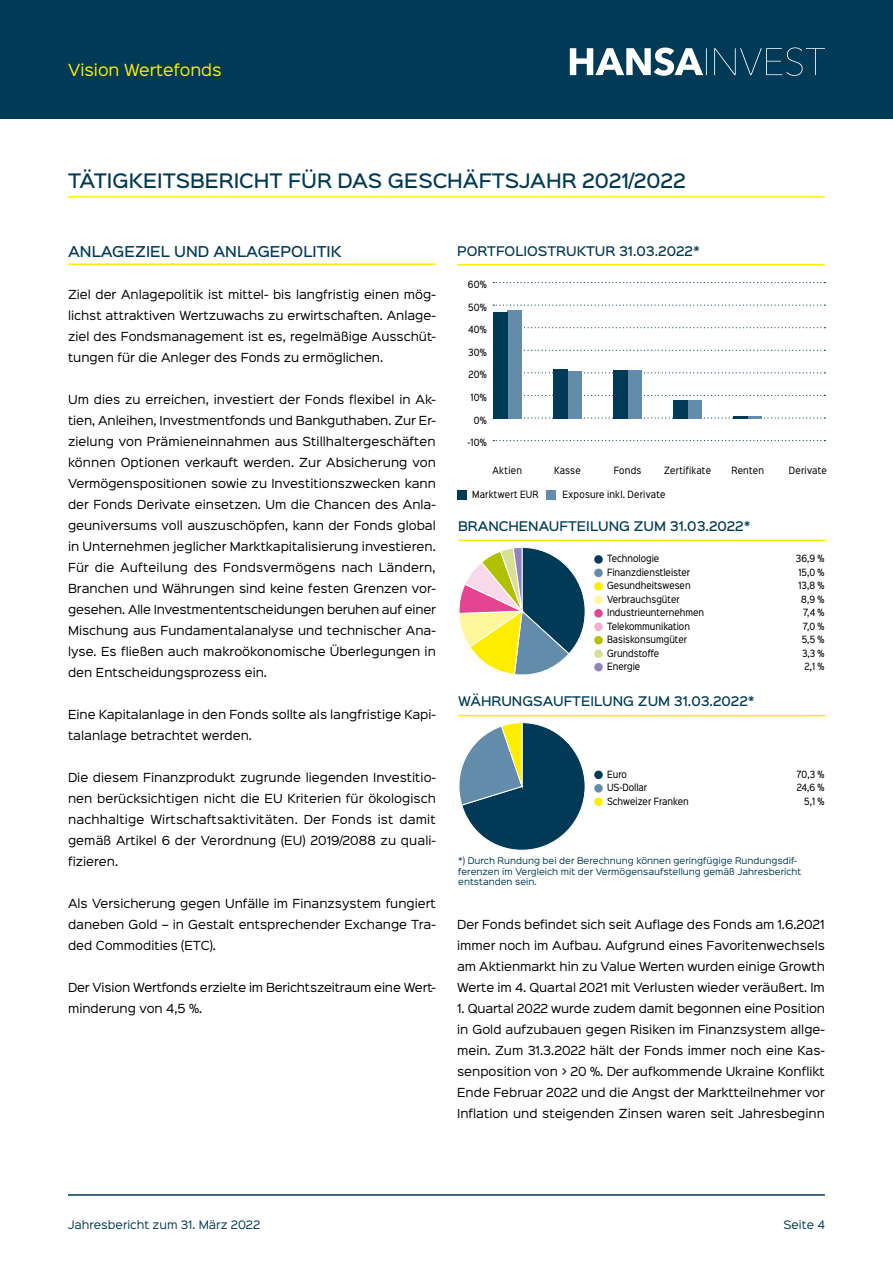
<style>
.page{position:relative;width:893px;height:1263px;background:#fff}
.page>*{position:absolute;margin:0;border:0;box-sizing:border-box;transform-origin:0 0}
.t1{font:500 18px "Sinkin Sans 500";color:#003a56}
.t2{font:15px "Sinkin Sans 400";color:#ffed00}
.t3{font:500 13.5px "Sinkin Sans 500";color:#003a56}
.t4{font:500 12px "Sinkin Sans 500";color:#003a56}
.t5{font:11.25px/21px "Sinkin Sans 400";color:#000;text-align:justify}
.t6{font:10.5px "Sinkin Sans 400";color:#003a56}
.t7{font:9px "Sinkin Sans Narrow W01 400 Rg";color:#000}
.t8{font:9px "Sinkin Sans Narrow W01 400 Rg";letter-spacing:.025em;color:#000}
.t9{font:9px "Sinkin Sans Narrow W01 400 Rg";letter-spacing:.02em;color:#000}
.t10{font:8.25px/10.5px "Sinkin Sans 400";color:#003a56}
</style>
<div class="page">
<div style="left:0;top:0;width:893px;height:119px;background:#003a56"></div>
<svg style="left:570px;top:47px;width:255px;height:29px"></svg>
<hr style="left:68px;top:1194px;width:757px;height:2px;background:#003a56">
<hr style="left:68px;top:263px;width:368px;height:2px;background:#ffed00">
<hr style="left:68px;top:196px;width:757px;height:2px;background:#ffed00">
<hr style="left:458px;top:715px;width:368px;height:1px;background:#ffed00">
<div style="left:594px;top:784px;width:9px;height:8px;background:#638caa;border-radius:50%"></div>
<svg style="left:594px;top:797px;width:9px;height:9px"></svg>
<div style="left:594px;top:771px;width:9px;height:8px;background:#003a56;border-radius:50%"></div>
<svg style="left:459px;top:722px;width:127px;height:129px"></svg>
<hr style="left:458px;top:540px;width:368px;height:1px;background:#ffed00">
<div style="left:594px;top:569px;width:9px;height:8px;background:#638caa;border-radius:50%"></div>
<div style="left:594px;top:582px;width:9px;height:9px;background:#ffed00;border-radius:50%"></div>
<div style="left:594px;top:596px;width:9px;height:8px;background:#fff59b;border-radius:50%"></div>
<div style="left:594px;top:609px;width:9px;height:8px;background:#e54492;border-radius:50%"></div>
<div style="left:594px;top:622px;width:9px;height:9px;background:#f2afcf;border-radius:50%"></div>
<div style="left:594px;top:636px;width:9px;height:8px;background:#b3c100;border-radius:50%"></div>
<div style="left:594px;top:649px;width:9px;height:9px;background:#dade96;border-radius:50%"></div>
<div style="left:594px;top:663px;width:9px;height:8px;background:#9183bc;border-radius:50%"></div>
<div style="left:594px;top:555px;width:9px;height:9px;background:#003a56;border-radius:50%"></div>
<svg style="left:459px;top:547px;width:127px;height:128px"></svg>
<svg style="left:493px;top:282px;width:332px;height:1px"></svg>
<svg style="left:521px;top:417px;width:304px;height:2px"></svg>
<svg style="left:493px;top:305px;width:332px;height:1px"></svg>
<svg style="left:521px;top:327px;width:304px;height:1px"></svg>
<svg style="left:521px;top:350px;width:304px;height:1px"></svg>
<svg style="left:521px;top:372px;width:304px;height:1px"></svg>
<svg style="left:521px;top:395px;width:304px;height:1px"></svg>
<hr style="left:457px;top:264px;width:368px;height:1px;background:#ffed00">
<div style="left:507px;top:310px;width:14px;height:109px;background:#638caa"></div>
<div style="left:493px;top:312px;width:14px;height:107px;background:#003a56"></div>
<div style="left:567px;top:371px;width:15px;height:48px;background:#638caa"></div>
<div style="left:553px;top:369px;width:14px;height:50px;background:#003a56"></div>
<div style="left:627px;top:370px;width:15px;height:49px;background:#638caa"></div>
<div style="left:613px;top:370px;width:14px;height:49px;background:#003a56"></div>
<div style="left:688px;top:400px;width:14px;height:19px;background:#638caa"></div>
<div style="left:673px;top:400px;width:15px;height:19px;background:#003a56"></div>
<hr style="left:748px;top:416px;width:14px;height:3px;background:#638caa">
<hr style="left:734px;top:416px;width:14px;height:3px;background:#003a56">
<div style="left:457px;top:490px;width:10px;height:9px;background:#003a56"></div>
<div style="left:546px;top:490px;width:10px;height:9px;background:#638caa"></div>
<svg style="left:493px;top:440px;width:332px;height:1px"></svg>
<h2 class="t2" style="left:68px;top:57px;width:155px">Vision Wertefonds</h2>
<h1 class="t1" style="left:68px;top:165px;width:619px">TÄTIGKEITSBERICHT FÜR DAS GESCHÄFTSJAHR 2021/2022</h1>
<p class="t3" style="left:68px;top:240px;width:275px">ANLAGEZIEL UND ANLAGEPOLITIK</p>
<p class="t5" style="left:68px;top:283px;width:369px">Ziel der Anlagepolitik ist mittel- bis langfristig einen mög&shy;lichst attraktiven Wertzuwachs zu erwirtschaften. Anlage&shy;ziel des Fondsmanagement ist es, regelmäßige Ausschüt&shy;tungen für die Anleger des Fonds zu ermöglichen.</p>
<p class="t5" style="left:68px;top:388px;width:369px">Um dies zu erreichen, investiert der Fonds flexibel in Ak&shy;tien, Anleihen, Investmentfonds und Bankguthaben. Zur Er&shy;zielung von Prämieneinnahmen aus Stillhaltergeschäften können Optionen verkauft werden. Zur Absicherung von Vermögenspositionen sowie zu Investitionszwecken kann der Fonds Derivate einsetzen. Um die Chancen des Anla&shy;geuniversums voll auszuschöpfen, kann der Fonds global in Unternehmen jeglicher Marktkapitalisierung investieren.<br>Für die Aufteilung des Fondsvermögens nach Ländern, Branchen und Währungen sind keine festen Grenzen vor&shy;gesehen. Alle Investmententscheidungen beruhen auf einer Mischung aus Fundamentalanalyse und technischer Ana&shy;lyse. Es fließen auch makroökonomische Überlegungen in den Entscheidungsprozess ein.</p>
<p class="t5" style="left:68px;top:703px;width:369px">Eine Kapitalanlage in den Fonds sollte als langfristige Kapi&shy;talanlage betrachtet werden.</p>
<p class="t5" style="left:68px;top:766px;width:369px">Die diesem Finanzprodukt zugrunde liegenden Investitio&shy;nen berücksichtigen nicht die EU Kriterien für ökologisch nachhaltige Wirtschaftsaktivitäten. Der Fonds ist damit gemäß Artikel 6 der Verordnung (EU) 2019/2088 zu quali&shy;fizieren.</p>
<p class="t5" style="left:68px;top:892px;width:369px">Als Versicherung gegen Unfälle im Finanzsystem fungiert daneben Gold – in Gestalt entsprechender Exchange Tra&shy;ded Commodities (ETC).</p>
<p class="t5" style="left:68px;top:976px;width:369px">Der Vision Wertfonds erzielte im Berichtszeitraum eine Wert&shy;minderung von 4,5 %.</p>
<p class="t4" style="left:457px;top:240px;width:244px">PORTFOLIOSTRUKTUR 31.03.2022*</p>
<p class="t7" style="left:468px;top:278px;width:20px">60%</p>
<p class="t7" style="left:468px;top:301px;width:20px">50%</p>
<p class="t7" style="left:468px;top:323px;width:20px">40%</p>
<p class="t7" style="left:468px;top:346px;width:20px">30%</p>
<p class="t7" style="left:468px;top:368px;width:20px">20%</p>
<p class="t7" style="left:471px;top:391px;width:18px">10%</p>
<p class="t7" style="left:474px;top:414px;width:15px">0%</p>
<p class="t7" style="left:468px;top:436px;width:21px">-10%</p>
<p class="t7" style="left:493px;top:464px;width:31px">Aktien</p>
<p class="t7" style="left:554px;top:464px;width:28px">Kasse</p>
<p class="t7" style="left:614px;top:464px;width:29px">Fonds</p>
<p class="t9" style="left:664px;top:464px;width:48px">Zertifikate</p>
<p class="t7" style="left:731px;top:464px;width:34px">Renten</p>
<p class="t8" style="left:472px;top:488px;width:68px">Marktwert EUR</p>
<p class="t8" style="left:562px;top:488px;width:104px">Exposure inkl. Derivate</p>
<p class="t8" style="left:789px;top:464px;width:39px">Derivate</p>
<p class="t4" style="left:458px;top:516px;width:294px">BRANCHENAUFTEILUNG ZUM 31.03.2022*</p>
<p class="t7" style="left:607px;top:552px;width:54px">Technologie</p>
<p class="t7" style="left:796px;top:552px;width:30px">36,9 %</p>
<p class="t7" style="left:607px;top:566px;width:85px">Finanzdienstleister</p>
<p class="t7" style="left:798px;top:566px;width:28px">15,0 %</p>
<p class="t7" style="left:607px;top:579px;width:85px">Gesundheitswesen</p>
<p class="t7" style="left:798px;top:579px;width:27px">13,8 %</p>
<p class="t7" style="left:607px;top:593px;width:74px">Verbrauchsgüter</p>
<p class="t7" style="left:801px;top:593px;width:25px">8,9 %</p>
<p class="t7" style="left:607px;top:606px;width:99px">Industrieunternehmen</p>
<p class="t7" style="left:803px;top:606px;width:23px">7,4 %</p>
<p class="t7" style="left:607px;top:620px;width:85px">Telekommunikation</p>
<p class="t7" style="left:803px;top:620px;width:23px">7,0 %</p>
<p class="t7" style="left:607px;top:633px;width:82px">Basiskonsumgüter</p>
<p class="t7" style="left:802px;top:633px;width:24px">5,5 %</p>
<p class="t7" style="left:607px;top:647px;width:54px">Grundstoffe</p>
<p class="t7" style="left:802px;top:647px;width:24px">3,3 %</p>
<p class="t7" style="left:607px;top:660px;width:35px">Energie</p>
<p class="t7" style="left:804px;top:660px;width:22px">2,1 %</p>
<p class="t4" style="left:458px;top:691px;width:298px">WÄHRUNGSAUFTEILUNG ZUM 31.03.2022*</p>
<p class="t7" style="left:607px;top:767px;width:22px">Euro</p>
<p class="t7" style="left:796px;top:767px;width:29px">70,3 %</p>
<p class="t7" style="left:607px;top:781px;width:42px">US-Dollar</p>
<p class="t7" style="left:797px;top:781px;width:29px">24,6 %</p>
<p class="t7" style="left:607px;top:794px;width:83px">Schweizer Franken</p>
<p class="t7" style="left:804px;top:794px;width:22px">5,1 %</p>
<p class="t10" style="left:458px;top:855px;width:345px">*) Durch Rundung bei der Berechnung können geringfügige Rundungsdif&shy;ferenzen im Vergleich mit der Vermögensaufstellung gemäß Jahresbericht entstanden sein.</p>
<p class="t5" style="left:457px;top:913px;width:369px">Der Fonds befindet sich seit Auflage des Fonds am 1.6.2021 immer noch im Aufbau. Aufgrund eines Favoritenwechsels am Aktienmarkt hin zu Value Werten wurden einige Growth Werte im 4. Quartal 2021 mit Verlusten wieder veräußert. Im</p>
<p class="t5" style="left:457px;top:997px;width:369px">1. Quartal 2022 wurde zudem damit begonnen eine Position in Gold aufzubauen gegen Risiken im Finanzsystem allge&shy;mein. Zum 31.3.2022 hält der Fonds immer noch eine Kas&shy;senposition von &gt; 20 %. Der aufkommende Ukraine Konflikt Ende Februar 2022 und die Angst der Marktteilnehmer vor Inflation und steigenden Zinsen waren seit Jahresbeginn</p>
<p class="t6" style="left:68px;top:1216px;width:194px">Jahresbericht zum 31. März 2022</p>
<p class="t6" style="left:783px;top:1216px;width:43px">Seite 4</p>
</div>
